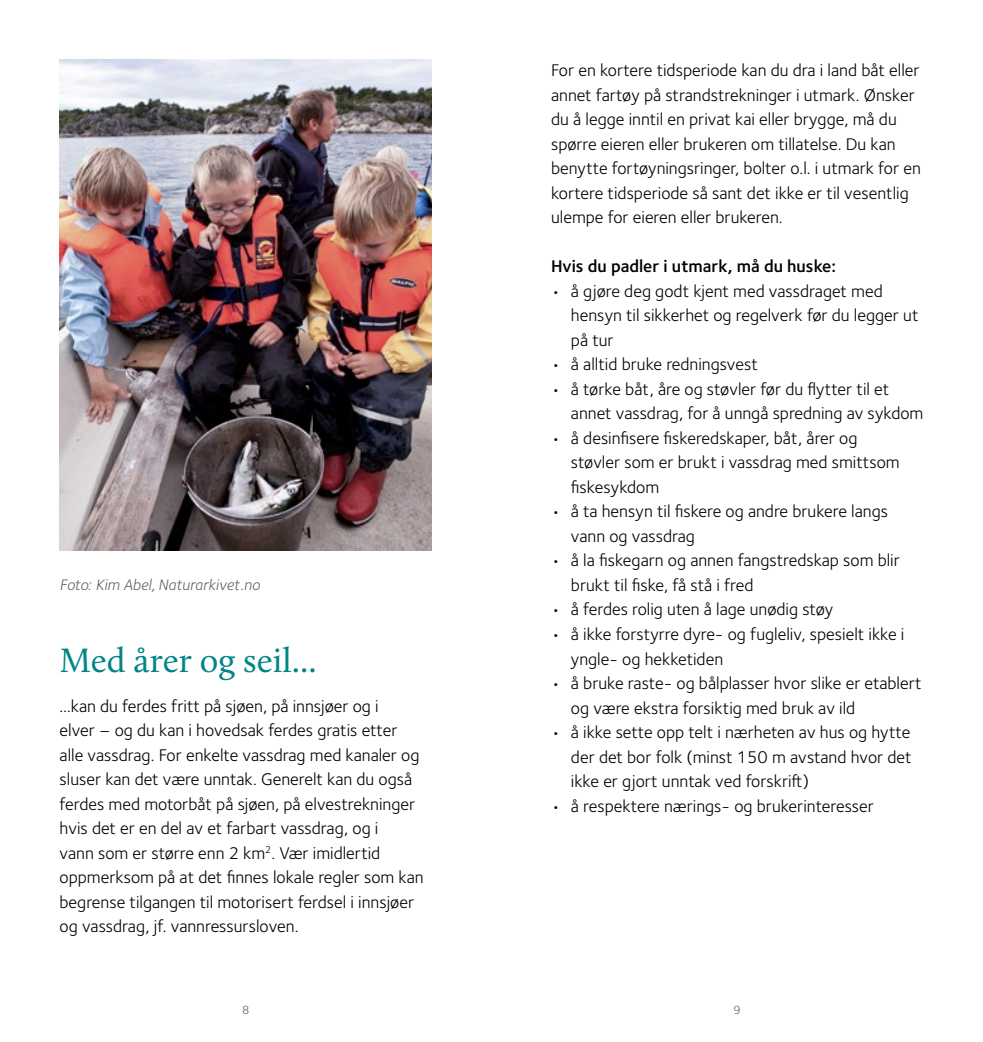
<style>
.page{position:relative;width:983px;height:1042px;background:#fff}
.page>*{position:absolute;margin:0;border:0;box-sizing:border-box;transform-origin:0 0}
.t1{font:35px "Calluna";color:#008585}
.t2{font:17.5px/24.5px "Foundry Sterling";color:#000}
.t3{font:600 17.5px "Foundry Sterling";color:#000}
.t4{font:italic 15.75px "Foundry Sterling";color:#646363}
.t5{font:12.25px "Foundry Sterling";color:#646363}
</style>
<div class="page">
<img style="left:60px;top:60px;width:372px;height:490px">
<p class="t4" style="left:60px;top:575px;width:202px">Foto: Kim Abel, Naturarkivet.no</p>
<h1 class="t1" style="left:60px;top:639px;width:258px">Med årer og seil...</h1>
<p class="t2" style="left:60px;top:693px;width:365px">…kan du ferdes fritt på sjøen, på innsjøer og i<br>elver – og du kan i hovedsak ferdes gratis etter alle vassdrag. For enkelte vassdrag med kanaler og sluser kan det være unntak. Generelt kan du også ferdes med motorbåt på sjøen, på elvestrekninger hvis det er en del av et farbart vassdrag, og i<br>vann som er større enn 2 km<sup>2</sup>. Vær imidlertid oppmerksom på at det finnes lokale regler som kan begrense tilgangen til motorisert ferdsel i innsjøer og vassdrag, jf. vannressursloven.</p>
<p class="t2" style="left:551px;top:58px;width:371px">For en kortere tidsperiode kan du dra i land båt eller annet fartøy på strandstrekninger i utmark. Ønsker du å legge inntil en privat kai eller brygge, må du spørre eieren eller brukeren om tillatelse. Du kan benytte fortøyningsringer, bolter o.l. i utmark for en kortere tidsperiode så sant det ikke er til vesentlig ulempe for eieren eller brukeren.</p>
<p class="t3" style="left:551px;top:256px;width:286px">Hvis du padler i utmark, må du huske:</p>
<p class="t2" style="left:570px;top:279px;width:349px;text-indent:-20px">• å gjøre deg godt kjent med vassdraget med hensyn til sikkerhet og regelverk før du legger ut på tur</p>
<p class="t2" style="left:551px;top:352px;width:208px">• å alltid bruke redningsvest</p>
<p class="t2" style="left:570px;top:377px;width:354px;text-indent:-20px">• å tørke båt, åre og støvler før du flytter til et annet vassdrag, for å unngå spredning av sykdom</p>
<p class="t2" style="left:570px;top:426px;width:330px;text-indent:-20px">• å desinfisere fiskeredskaper, båt, årer og støvler som er brukt i vassdrag med smittsom fiskesykdom</p>
<p class="t2" style="left:570px;top:499px;width:318px;text-indent:-20px">• å ta hensyn til fiskere og andre brukere langs vann og vassdrag</p>
<p class="t2" style="left:570px;top:548px;width:330px;text-indent:-20px">• å la fiskegarn og annen fangstredskap som blir brukt til fiske, få stå i fred</p>
<p class="t2" style="left:551px;top:597px;width:283px">• å ferdes rolig uten å lage unødig støy</p>
<p class="t2" style="left:570px;top:622px;width:335px;text-indent:-20px">• å ikke forstyrre dyre- og fugleliv, spesielt ikke i yngle- og hekketiden</p>
<p class="t2" style="left:570px;top:671px;width:352px;text-indent:-20px">• å bruke raste- og bålplasser hvor slike er etablert og være ekstra forsiktig med bruk av ild</p>
<p class="t2" style="left:570px;top:720px;width:342px;text-align:justify;text-indent:-20px">• å ikke sette opp telt i nærheten av hus og hytte der det bor folk (minst 150 m avstand hvor det ikke er gjort unntak ved forskrift)</p>
<p class="t2" style="left:551px;top:793px;width:324px">• å respektere nærings- og brukerinteresser</p>
<p class="t5" style="left:242px;top:1003px;width:9px">8</p>
<p class="t5" style="left:733px;top:1003px;width:9px">9</p>
</div>
